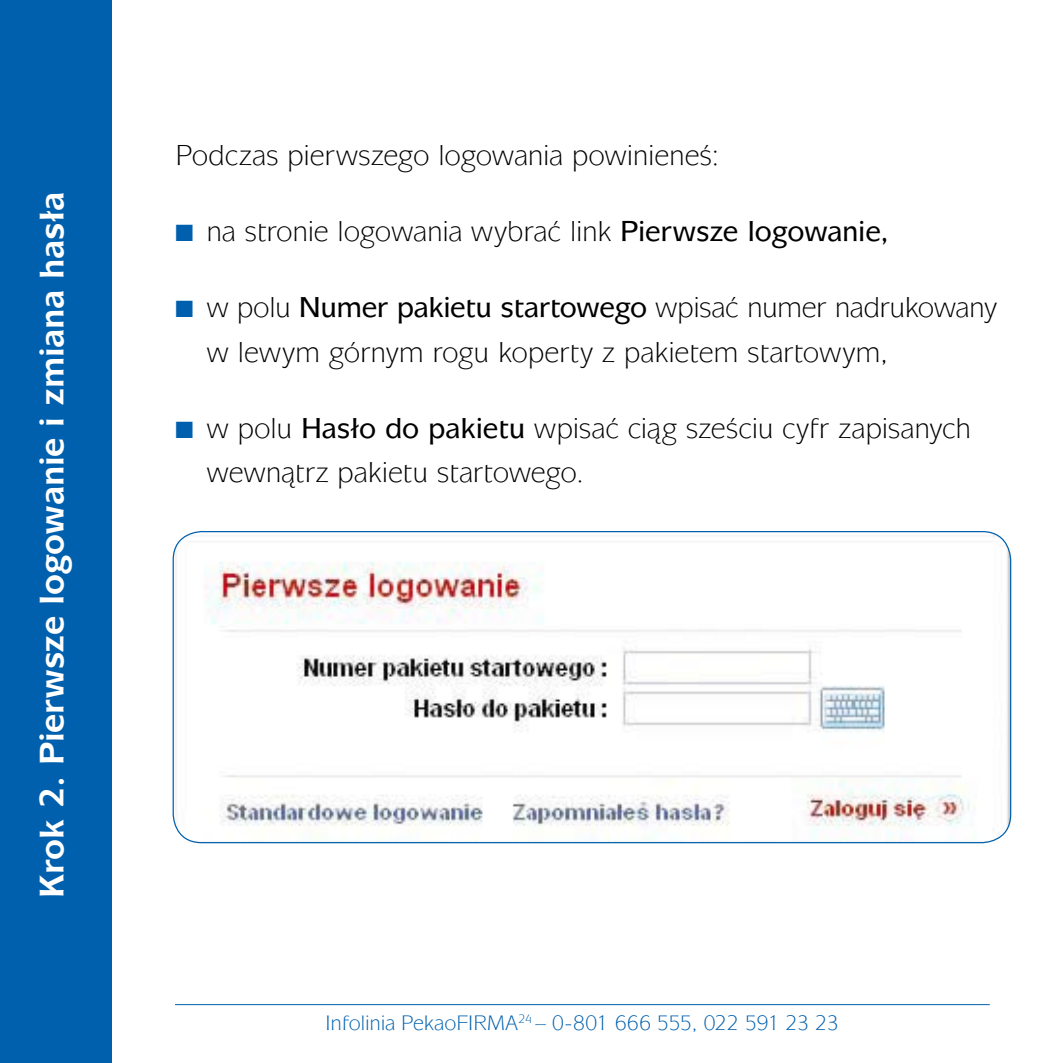
<style>
.page{position:relative;width:1063px;height:1063px;background:#fff}
.page>*{position:absolute;margin:0;border:0;box-sizing:border-box;transform-origin:0 0}
.t1{font:700 34px "Mixage PL";letter-spacing:-.015em;color:#fff}
.t2{font:28.75px/44.5px "Mixage PL";letter-spacing:-.01em;color:#000}
.t3{font:21px "Mixage PL";letter-spacing:-.015em;color:#0060ad}
.s1{color:#0060ad}
.s2{font-weight:500}
</style>
<div class="page">
<div style="left:0;top:0;width:112px;height:1063px;background:#0060ad"></div>
<img style="left:173px;top:532px;width:838px;height:311px">
<hr style="left:175px;top:1004px;width:815px;height:1px;background:#0060ad">
<p class="t1" style="left:31px;top:898px;width:707px;rotate:-90deg">Krok 2. Pierwsze logowanie i zmiana hasła</p>
<p class="t2" style="left:175px;top:133px;width:546px">Podczas pierwszego logowania powinieneÊ:</p>
<p class="t2" style="left:175px;top:209px;width:715px"><span class="s1">■</span> na stronie logowania wybraç link <span class="s2">Pierwsze logowanie,</span></p>
<p class="t2" style="left:207px;top:285px;width:792px;text-indent:-31px"><span class="s1">■</span> w polu <span class="s2">Numer pakietu startowego</span> wpisaç numer nadrukowany w lewym górnym rogu koperty z pakietem startowym,</p>
<p class="t2" style="left:207px;top:405px;width:766px;text-indent:-31px"><span class="s1">■</span> w polu <span class="s2">Hasło do pakietu</span> wpisaç ciàg szeÊciu cyfr zapisanych wewnàtrz pakietu startowego.</p>
<p class="t3" style="left:326px;top:1010px;width:515px">Infolinia PekaoFIRMA<sup>24</sup> – 0-801 666 555, 022 591 23 23</p>
</div>
